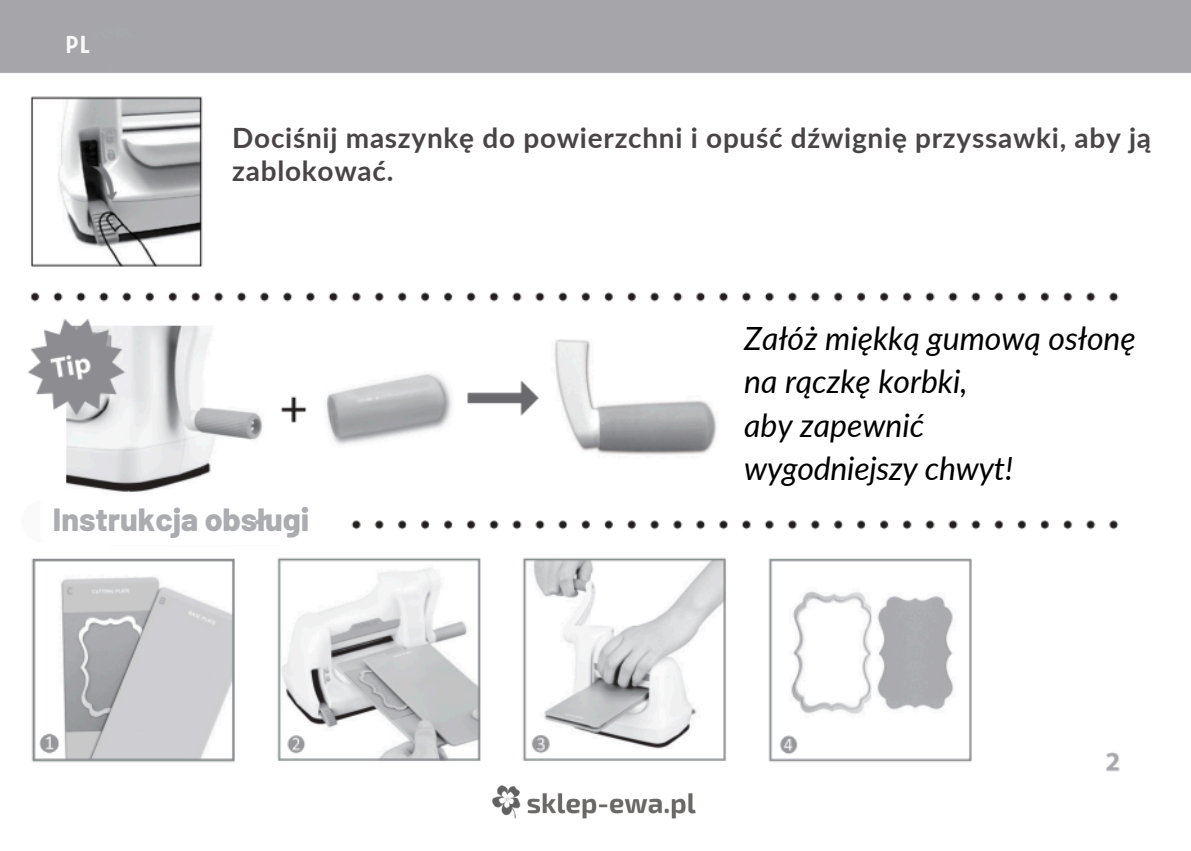
<style>
.page{position:relative;width:1191px;height:851px;background:#fff}
.page>*{position:absolute;margin:0;border:0;box-sizing:border-box;transform-origin:0 0}
.t1{font:italic 32px/43.6px "Lato";color:#000}
.t2{font:800 32px "Barlow";color:#abacb0}
.t3{font:700 28px/33px "Lato";letter-spacing:.025em;color:#494546}
.t4{font:26.2px "Hammersmith One";color:#f9f9f9}
</style>
<div class="page">
<img style="left:27px;top:96px;width:1093px;height:676px">
<div style="left:40px;top:495px;width:282px;height:50px;background:#fff;border-radius:13px"></div>
<img style="left:492px;top:785px;width:204px;height:34px">
<p class="t4" style="left:65px;top:29px;width:27px">PL</p>
<h3 class="t3" style="left:232px;top:121px;width:920px">Dociśnij maszynkę do powierzchni i opuść dźwignię przyssawki, aby ją zablokować.</h3>
<h1 class="t1" style="left:744px;top:315px;width:393px">Załóż miękką gumową osłonę na rączkę korbki,<br>aby zapewnić<br>wygodniejszy chwyt!</h1>
<p class="t2" style="left:53px;top:499px;width:258px">Instrukcja obsługi</p>
</div>
